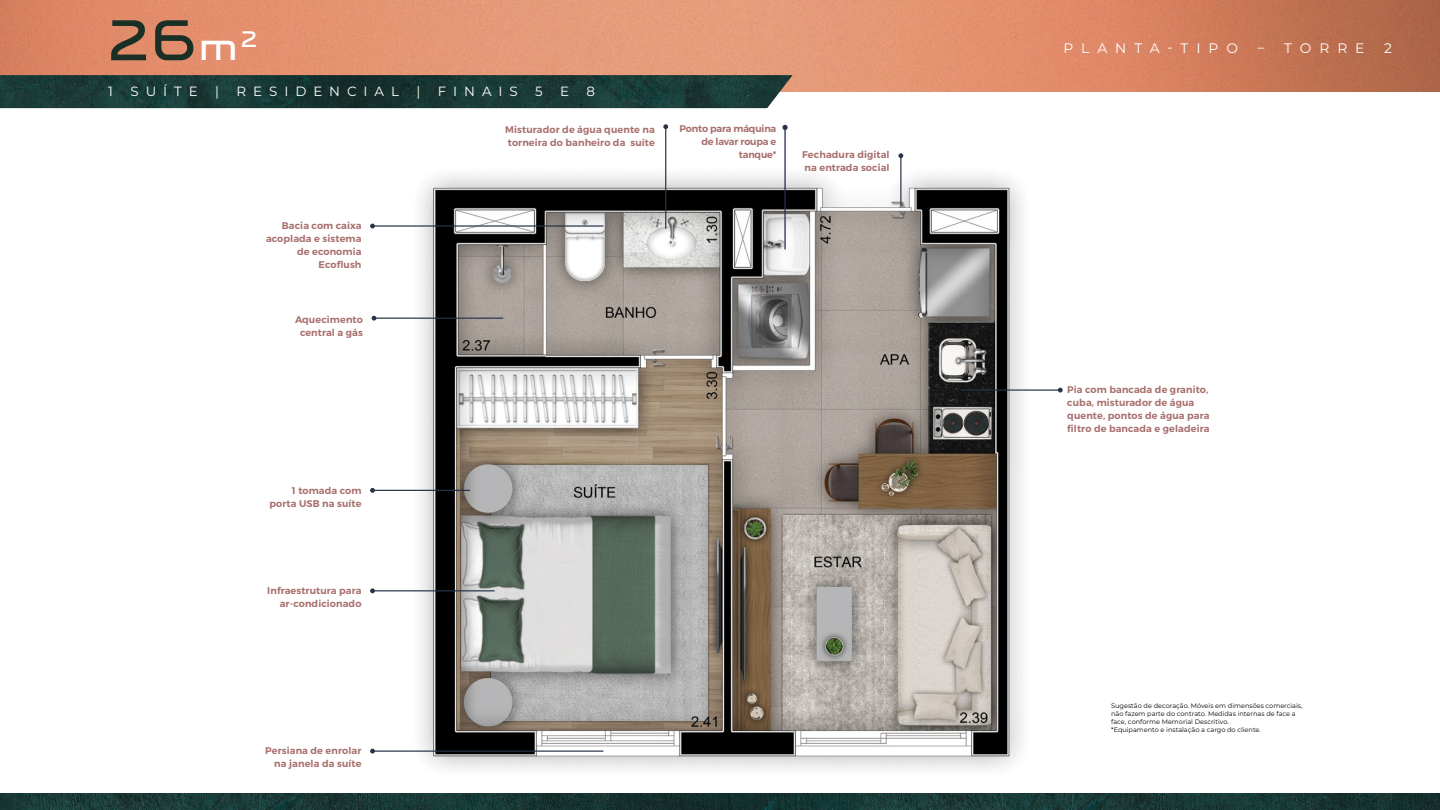
<style>
.page{position:relative;width:1440px;height:810px;background:#fff}
.page>*{position:absolute;margin:0;border:0;box-sizing:border-box;transform-origin:0 0}
.t1{font:57.15px "Extrend Futura";color:#1b3025}
.t2{font:13.8px "Montserrat";letter-spacing:.58em;color:#fff}
.t3{font:13.35px "Montserrat";letter-spacing:.52em;color:#fff}
.t4{font:600 9.68px/13px "Montserrat";letter-spacing:.01em;color:#a76e6b;text-align:right}
.t5{font:600 9.68px/13px "Montserrat";letter-spacing:-.02em;color:#a76e6b;text-align:right}
.t6{font:6.52px/7.9px "Montserrat";color:#000}
.s1{font-size:38.55px;color:#fff}
</style>
<div class="page">
<img style="left:0;top:0;width:1440px;height:92px">
<img style="left:0;top:794px;width:1440px;height:16px">
<img style="left:0;top:75px;width:793px;height:33px">
<img style="left:399px;top:156px;width:624px;height:614px">
<hr style="left:960px;top:389px;width:100px;height:2px;background:#283349">
<svg style="left:1058px;top:388px;width:5px;height:5px"></svg>
<hr style="left:665px;top:127px;width:1px;height:102px;background:#283349">
<svg style="left:663px;top:124px;width:5px;height:5px"></svg>
<hr style="left:900px;top:156px;width:1px;height:50px;background:#283349">
<svg style="left:898px;top:153px;width:5px;height:5px"></svg>
<hr style="left:373px;top:751px;width:230px;height:1px;background:#283349">
<svg style="left:370px;top:749px;width:5px;height:5px"></svg>
<hr style="left:373px;top:590px;width:122px;height:1px;background:#283349">
<svg style="left:370px;top:588px;width:5px;height:5px"></svg>
<hr style="left:373px;top:490px;width:97px;height:1px;background:#283349">
<svg style="left:370px;top:488px;width:5px;height:5px"></svg>
<hr style="left:373px;top:225px;width:230px;height:2px;background:#283349">
<svg style="left:370px;top:224px;width:5px;height:4px"></svg>
<hr style="left:784px;top:127px;width:2px;height:122px;background:#283349">
<svg style="left:782px;top:125px;width:6px;height:5px"></svg>
<hr style="left:374px;top:318px;width:129px;height:1px;background:#283349">
<svg style="left:372px;top:316px;width:4px;height:5px"></svg>
<h1 class="t1" style="left:108px;top:4px;width:150px">26<span class="s1">m</span><sup>2</sup></h1>
<h3 class="t3" style="left:108px;top:82px;width:6px">1</h3>
<h3 class="t3" style="left:131px;top:82px;width:69px">SUÍTE</h3>
<h3 class="t3" style="left:215px;top:82px;width:5px">|</h3>
<h3 class="t3" style="left:237px;top:82px;width:164px">RESIDENCIAL</h3>
<h3 class="t3" style="left:416px;top:82px;width:5px">|</h3>
<h3 class="t3" style="left:438px;top:82px;width:82px">FINAIS</h3>
<h3 class="t3" style="left:535px;top:82px;width:9px">5</h3>
<h3 class="t3" style="left:560px;top:82px;width:10px">E</h3>
<h3 class="t3" style="left:587px;top:82px;width:10px">8</h3>
<p class="t4" style="left:266px;top:219px;width:97px">Bacia com caixa acoplada e sistema de economia<br>Ecoflush</p>
<p class="t4" style="left:295px;top:313px;width:69px;text-align:center">Aquecimento central a gás</p>
<p class="t4" style="left:505px;top:123px;width:151px;text-align:left">Misturador de água quente na torneira do banheiro da suíte</p>
<p class="t5" style="left:680px;top:122px;width:98px">Ponto para máquina de lavar roupa e tanque*</p>
<p class="t4" style="left:802px;top:148px;width:89px;text-align:left">Fechadura digital na entrada social</p>
<p class="t4" style="left:269px;top:484px;width:94px">1 tomada com porta USB na suíte</p>
<p class="t4" style="left:267px;top:584px;width:96px">Infraestrutura para ar-condicionado</p>
<p class="t4" style="left:265px;top:744px;width:98px">Persiana de enrolar na janela da suíte</p>
<h2 class="t2" style="left:1064px;top:39px;width:176px">PLANTA-TIPO</h2>
<h2 class="t2" style="left:1258px;top:39px;width:108px">– TORRE</h2>
<h2 class="t2" style="left:1384px;top:39px;width:9px">2</h2>
<p class="t4" style="left:1067px;top:383px;width:144px;text-align:left">Pia com bancada de granito, cuba, misturador de água quente, pontos de água para filtro de bancada e geladeira</p>
<p class="t6" style="left:1111px;top:702px;width:193px">Sugestão de decoração. Móveis em dimensões comerciais, não fazem parte do contrato. Medidas internas de face a face, conforme Memorial Descritivo.<br>*Equipamento e instalação a cargo do cliente.</p>
</div>
